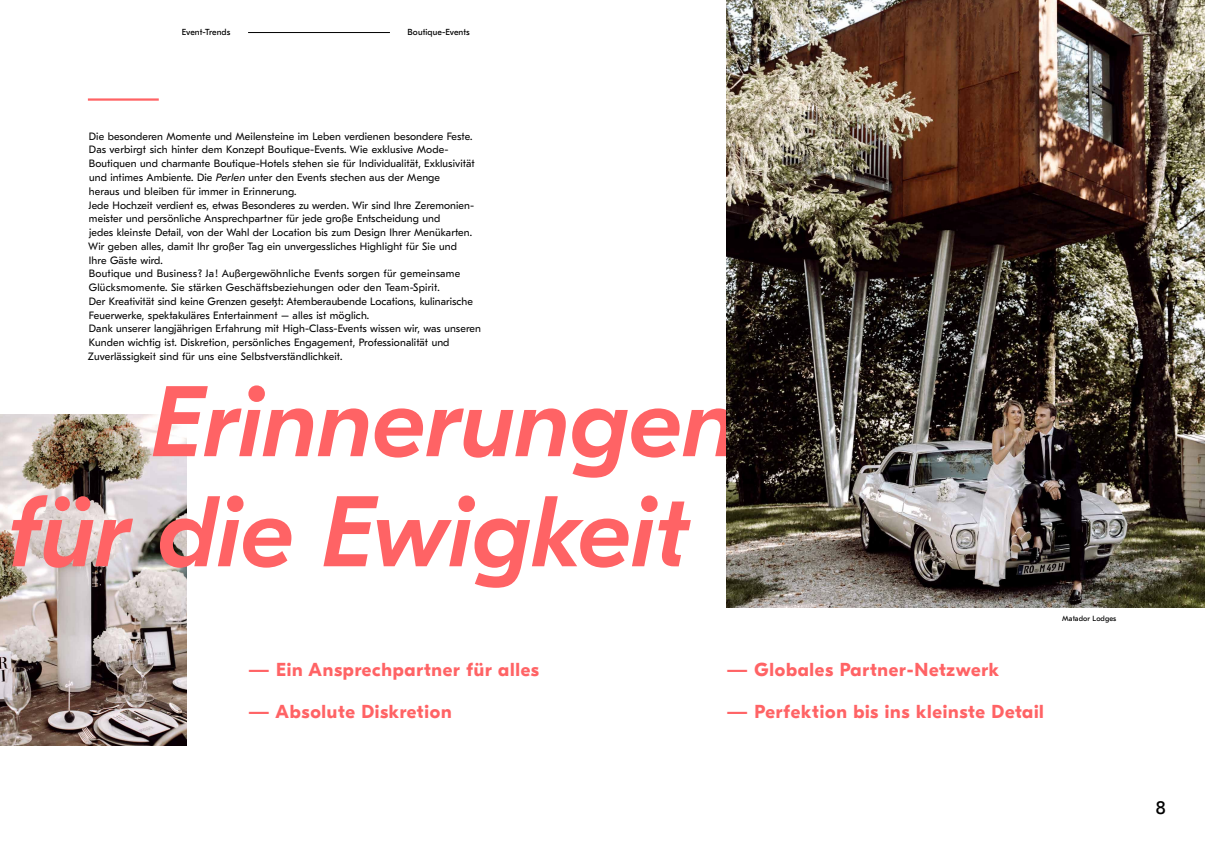
<style>
.page{position:relative;width:1205px;height:851px;background:#fff}
.page>*{position:absolute;margin:0;border:0;box-sizing:border-box;transform-origin:0 0}
.t1{font:italic 500 100px "GT Eesti Pro Display";color:#ff6365}
.t2{font:700 18.75px "GT Eesti Pro Display";letter-spacing:.04em;color:#ff6365}
.t3{font:18.75px "GT Eesti Pro Text";color:#000}
.t4{font:10.62px/13.8px "GT Eesti Pro Text";letter-spacing:.01em;color:#000}
.t5{font:8.75px "GT Eesti Pro Text";letter-spacing:.01em;color:#000}
.t6{font:7.5px "GT Eesti Pro Text";letter-spacing:.01em;color:#000}
.s1{font-style:italic}
</style>
<div class="page">
<img style="left:0;top:415px;width:186px;height:330px">
<hr style="left:88px;top:98px;width:71px;height:3px;background:#ff6365">
<hr style="left:248px;top:32px;width:142px;height:1px;background:#000">
<img style="left:726px;top:0;width:479px;height:607px">
<p class="t5" style="left:182px;top:28px;width:50px">Event-Trends</p>
<p class="t5" style="left:407px;top:28px;width:64px">Boutique-Events</p>
<p class="t4" style="left:88px;top:129px;width:394px">Die besonderen Momente und Meilensteine im Leben verdienen besondere Feste.<br>Das verbirgt sich hinter dem Konzept Boutique-Events. Wie exklusive Mode-Boutiquen und charmante Boutique-Hotels stehen sie für Individualität, Exklusivität und intimes Ambiente. Die <span class="s1">Perlen</span> unter den Events stechen aus der Menge<br>heraus und bleiben für immer in Erinnerung.<br>Jede Hochzeit verdient es, etwas Besonderes zu werden. Wir sind Ihre Zeremonien&shy;meister und persönliche Ansprechpartner für jede große Entscheidung und<br>jedes kleinste Detail, von der Wahl der Location bis zum Design Ihrer Menükarten.<br>Wir geben alles, damit Ihr großer Tag ein unvergessliches Highlight für Sie und<br>Ihre Gäste wird.<br>Boutique und Business? Ja! Außergewöhnliche Events sorgen für gemeinsame Glücksmomente. Sie stärken Geschäftsbeziehungen oder den Team-Spirit.<br>Der Kreativität sind keine Grenzen gesetzt: Atemberaubende Locations, kulinarische Feuerwerke, spektakuläres Entertainment – alles ist möglich.<br>Dank unserer langjährigen Erfahrung mit High-Class-Events wissen wir, was unseren Kunden wichtig ist. Diskretion, persönliches Engagement, Professionalität und Zuverlässigkeit sind für uns eine Selbstverständlichkeit.</p>
<h1 class="t1" style="left:151px;top:368px;width:588px">Erinnerungen</h1>
<h1 class="t1" style="left:7px;top:478px;width:682px">für die Ewigkeit</h1>
<h2 class="t2" style="left:248px;top:659px;width:292px">— Ein Ansprechpartner für alles</h2>
<h2 class="t2" style="left:248px;top:700px;width:205px">— Absolute Diskretion</h2>
<h2 class="t2" style="left:726px;top:659px;width:274px">— Globales Partner-Netzwerk</h2>
<h2 class="t2" style="left:726px;top:700px;width:319px">— Perfektion bis ins kleinste Detail</h2>
<p class="t6" style="left:1062px;top:614px;width:56px">Matador Lodges</p>
<h2 class="t3" style="left:1155px;top:797px;width:13px">8</h2>
</div>
